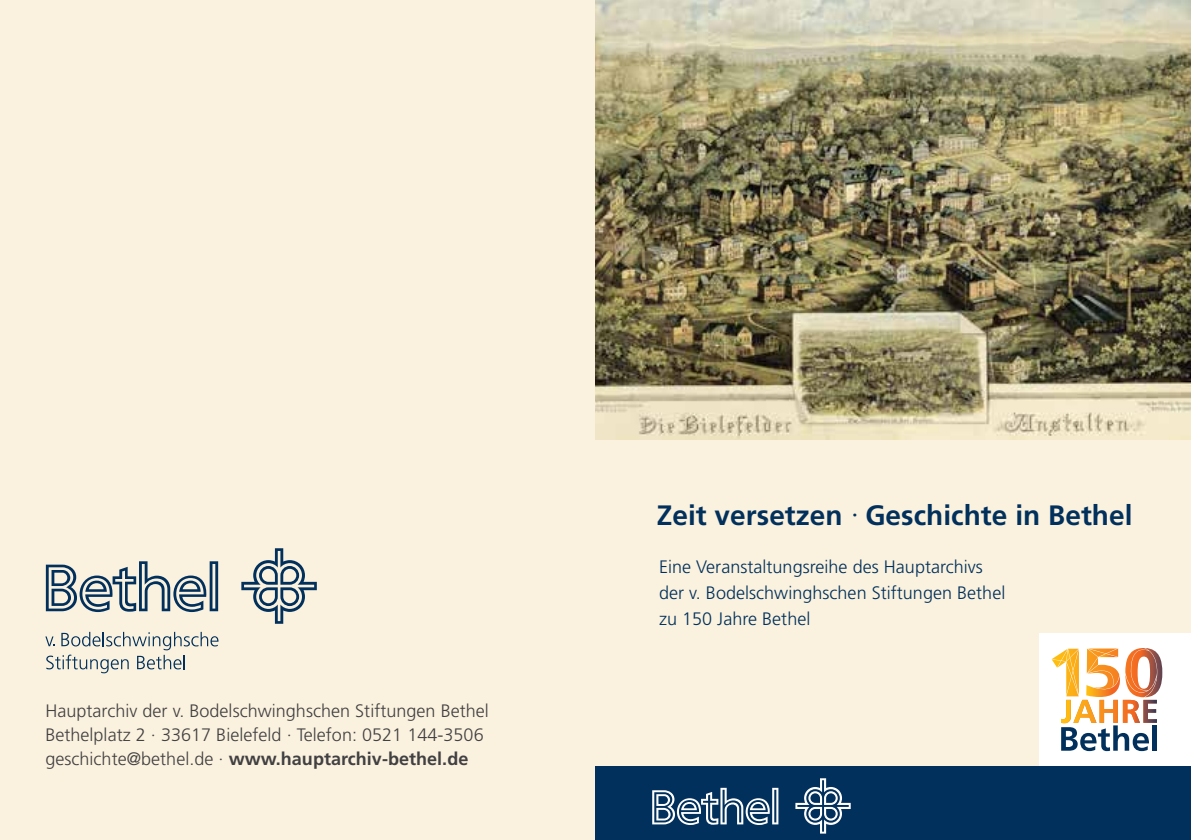
<style>
.page{position:relative;width:1191px;height:840px;background:#fff}
.page>*{position:absolute;margin:0;border:0;box-sizing:border-box;transform-origin:0 0}
.t1{font:700 28px "Frutiger";color:#00305b}
.t2{font:300 18px/24px "Frutiger";color:#414042}
.t3{font:300 18px/26px "Frutiger";color:#00305b}
.s1{font-weight:700}
.s2{font-weight:300;font-size:32px}
</style>
<div class="page">
<div style="left:0;top:0;width:1191px;height:839px;background:#faf1de"></div>
<img style="left:595px;top:0;width:596px;height:439px">
<div style="left:1039px;top:632px;width:152px;height:149px;background:#fff"></div>
<svg style="left:1051px;top:648px;width:111px;height:102px"></svg>
<svg style="left:241px;top:548px;width:76px;height:75px"></svg>
<svg style="left:46px;top:561px;width:172px;height:50px"></svg>
<svg style="left:45px;top:631px;width:173px;height:42px"></svg>
<div style="left:595px;top:765px;width:596px;height:74px;background:#00305b"></div>
<svg style="left:795px;top:778px;width:55px;height:55px"></svg>
<svg style="left:652px;top:787px;width:126px;height:37px"></svg>
<p class="t2" style="left:45px;top:698px;width:445px">Hauptarchiv der v. Bodelschwinghschen Stiftungen Bethel<br>Bethelplatz 2 · 33617 Bielefeld · Telefon: 0521 144-3506 geschichte@bethel.de · <span class="s1">www.hauptarchiv-bethel.de</span></p>
<h1 class="t1" style="left:657px;top:498px;width:477px">Zeit versetzen <span class="s2">·</span> Geschichte in Bethel</h1>
<p class="t3" style="left:659px;top:553px;width:348px">Eine Veranstaltungsreihe des Hauptarchivs der v. Bodelschwinghschen Stiftungen Bethel zu 150 Jahre Bethel</p>
</div>
